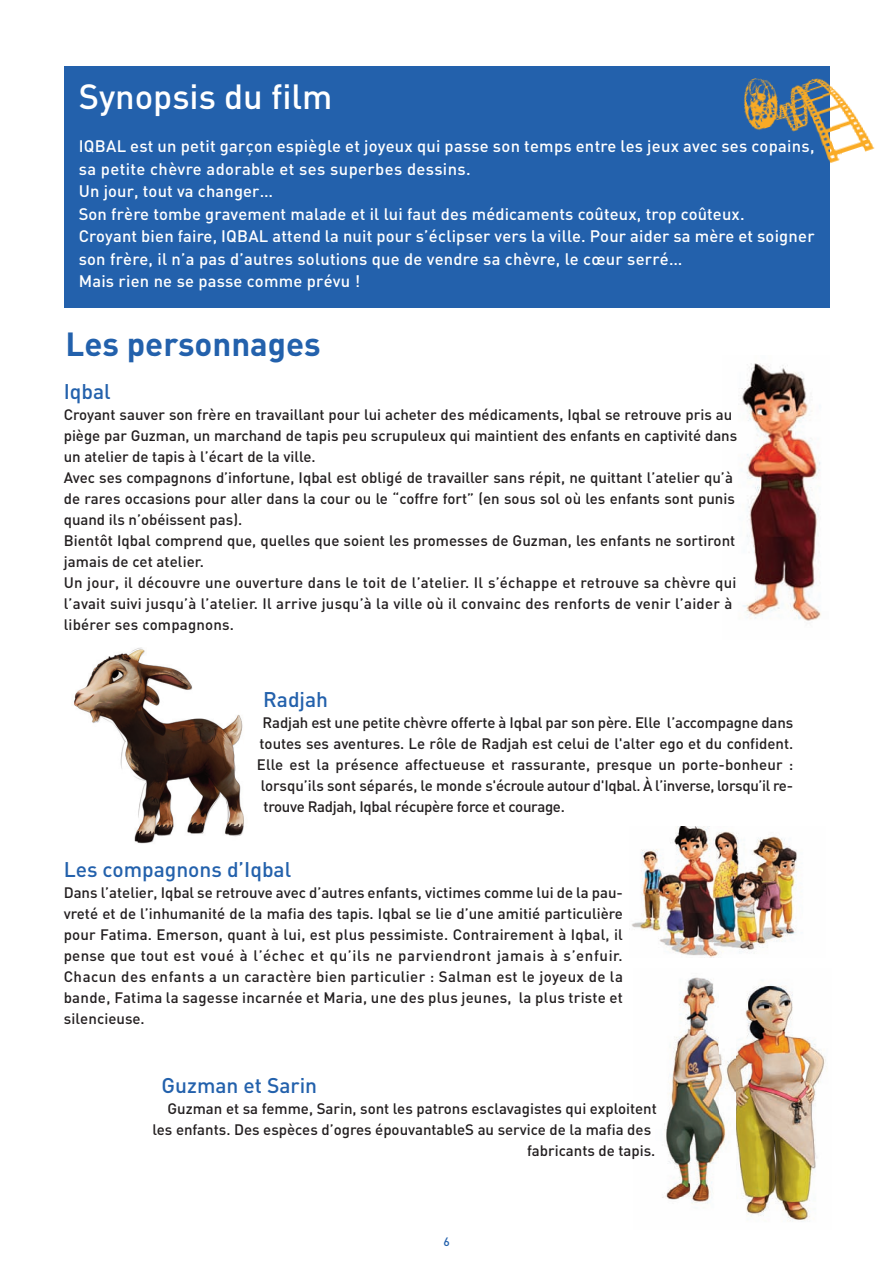
<style>
.page{position:relative;width:893px;height:1265px;background:#fff}
.page>*{position:absolute;margin:0;border:0;box-sizing:border-box;transform-origin:0 0}
.t1{font:500 34.5px "DIN";color:#fff}
.t2{font:700 33px "DIN";color:#2361ac}
.t3{font:500 21px "DIN";color:#2361ac}
.t4{font:500 16.5px/22.5px "DIN";letter-spacing:.015em;color:#fff}
.t5{font:500 15px/21px "DIN";color:#231f20}
.t6{font:500 15px "DIN";letter-spacing:-.02em;color:#231f20}
.t7{font:500 12px "DIN";color:#2361ac}
</style>
<div class="page">
<div style="left:64px;top:66px;width:765px;height:241px;background:#2361ac"></div>
<img style="left:741px;top:363px;width:80px;height:258px">
<img style="left:631px;top:826px;width:166px;height:131px">
<img style="left:662px;top:977px;width:57px;height:227px">
<img style="left:719px;top:984px;width:107px;height:237px">
<img style="left:74px;top:647px;width:170px;height:197px">
<img style="left:743px;top:66px;width:132px;height:125px">
<h1 class="t1" style="left:79px;top:81px;width:255px">Synopsis du film</h1>
<p class="t4" style="left:79px;top:136px;width:737px">IQBAL est un petit garçon espiègle et joyeux qui passe son temps entre les jeux avec ses copains, sa petite chèvre adorable et ses superbes dessins.<br>Un jour, tout va changer…<br>Son frère tombe gravement malade et il lui faut des médicaments coûteux, trop coûteux.<br>Croyant bien faire, IQBAL attend la nuit pour s’éclipser vers la ville. Pour aider sa mère et soigner son frère, il n’a pas d’autres solutions que de vendre sa chèvre, le cœur serré…<br>Mais rien ne se passe comme prévu !</p>
<h2 class="t2" style="left:66px;top:329px;width:257px">Les personnages</h2>
<h3 class="t3" style="left:64px;top:382px;width:49px">Iqbal</h3>
<p class="t5" style="left:64px;top:405px;width:675px">Croyant sauver son frère en travaillant pour lui acheter des médicaments, Iqbal se retrouve pris au piège par Guzman, un marchand de tapis peu scrupuleux qui maintient des enfants en captivité dans un atelier de tapis à l’écart de la ville.<br>Avec ses compagnons d’infortune, Iqbal est obligé de travailler sans répit, ne quittant l’atelier qu’à de rares occasions pour aller dans la cour ou le “coffre fort” (en sous sol où les enfants sont punis quand ils n’obéissent pas).<br>Bientôt Iqbal comprend que, quelles que soient les promesses de Guzman, les enfants ne sortiront jamais de cet atelier.<br>Un jour, il découvre une ouverture dans le toit de l’atelier. Il s’échappe et retrouve sa chèvre qui l’avait suivi jusqu’à l’atelier. Il arrive jusqu’à la ville où il convainc des renforts de venir l’aider à libérer ses compagnons.</p>
<h3 class="t3" style="left:263px;top:690px;width:66px">Radjah</h3>
<p class="t5" style="left:262px;top:713px;width:532px">Radjah est une petite chèvre offerte à Iqbal par son père. Elle l’accompagne dans</p>
<p class="t5" style="left:259px;top:734px;width:535px">toutes ses aventures. Le rôle de Radjah est celui de l'alter ego et du confident.</p>
<p class="t5" style="left:257px;top:755px;width:538px">Elle est la présence affectueuse et rassurante, presque un porte-bonheur :</p>
<p class="t6" style="left:261px;top:779px;width:533px">lorsqu’ils sont séparés, le monde s'écroule autour d'Iqbal. À l’inverse, lorsqu’il re-</p>
<p class="t6" style="left:263px;top:800px;width:303px">trouve Radjah, Iqbal récupère force et courage.</p>
<h3 class="t3" style="left:64px;top:860px;width:229px">Les compagnons d’Iqbal</h3>
<p class="t5" style="left:64px;top:883px;width:560px;text-align:justify">Dans l’atelier, Iqbal se retrouve avec d’autres enfants, victimes comme lui de la pau&shy;vreté et de l’inhumanité de la mafia des tapis. Iqbal se lie d’une amitié particulière pour Fatima. Emerson, quant à lui, est plus pessimiste. Contrairement à Iqbal, il pense que tout est voué à l’échec et qu’ils ne parviendront jamais à s’enfuir.<br>Chacun des enfants a un caractère bien particulier : Salman est le joyeux de la bande, Fatima la sagesse incarnée et Maria, une des plus jeunes, la plus triste et silencieuse.</p>
<h3 class="t3" style="left:162px;top:1075px;width:157px">Guzman et Sarin</h3>
<p class="t5" style="left:167px;top:1098px;width:490px">Guzman et sa femme, Sarin, sont les patrons esclavagistes qui exploitent</p>
<p class="t5" style="left:152px;top:1119px;width:500px">les enfants. Des espèces d’ogres épouvantableS au service de la mafia des</p>
<p class="t5" style="left:527px;top:1140px;width:130px">fabricants de tapis.</p>
<p class="t7" style="left:443px;top:1235px;width:8px">6</p>
</div>
